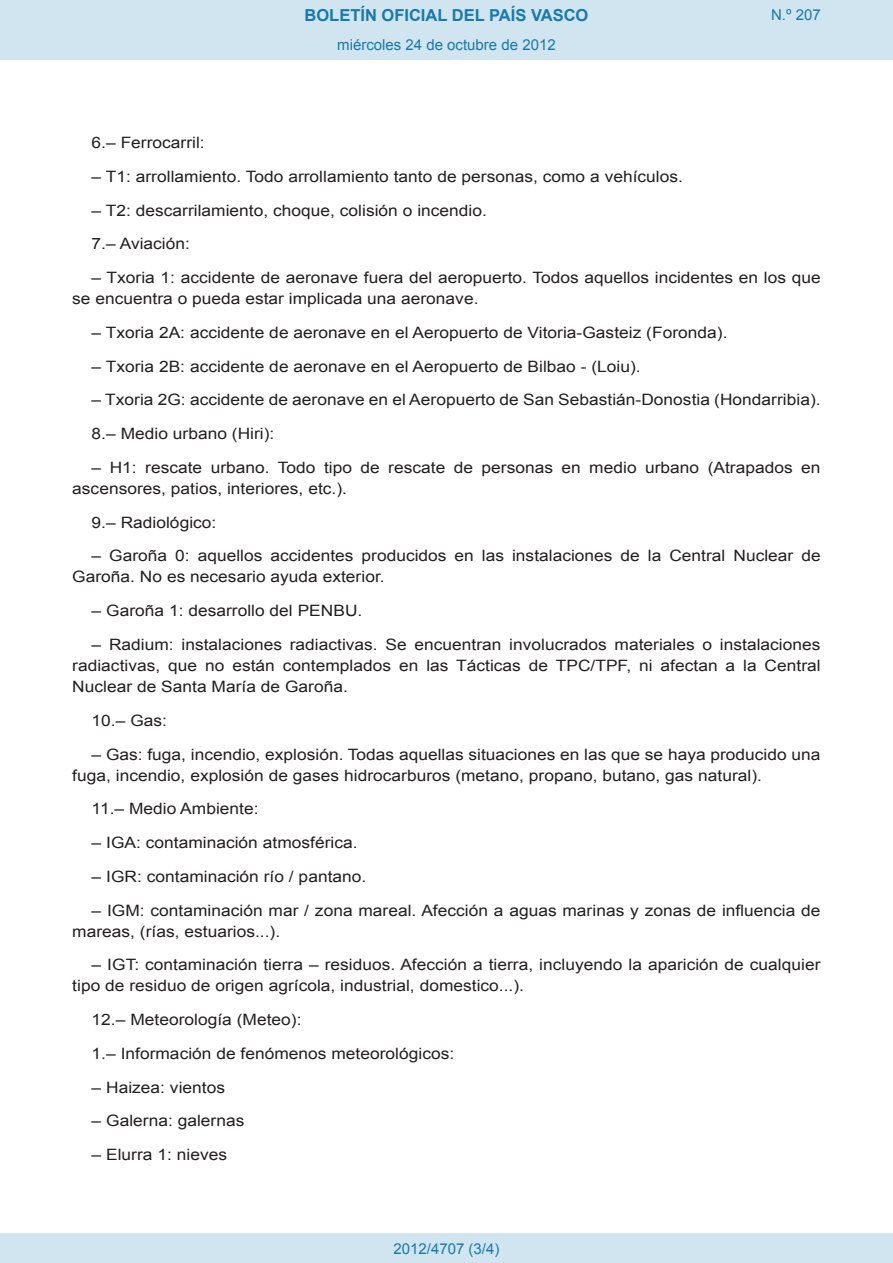
<style>
.page{position:relative;width:893px;height:1263px;background:#fff}
.page>*{position:absolute;margin:0;border:0;box-sizing:border-box;transform-origin:0 0}
.t1{font:700 16.5px "Arial";color:#1879ad}
.BOPVDetalle{font:15.6px/21px "Arial";color:#231f20;scale:1.11 1}
.Paginacion_Centro{font:15px "Arial";color:#1879ad}
</style>
<div class="page">
<div style="left:0;top:0;width:893px;height:60px;background:#d0e5f0"></div>
<div style="left:0;top:1233px;width:893px;height:30px;background:#d0e5f0"></div>
<p class="t1" style="left:305px;top:4px;width:285px">BOLETÍN OFICIAL DEL PAÍS VASCO</p>
<p class="Paginacion_Centro" style="left:337px;top:35px;width:220px">miércoles 24 de octubre de 2012</p>
<p class="Paginacion_Centro" style="left:771px;top:5px;width:51px">N.º 207</p>
<p class="BOPVDetalle" style="left:92px;top:132px;width:103px">6.– Ferrocarril:</p>
<p class="BOPVDetalle" style="left:92px;top:166px;width:534px">– T1: arrollamiento. Todo arrollamiento tanto de personas, como a vehículos.</p>
<p class="BOPVDetalle" style="left:92px;top:200px;width:358px">– T2: descarrilamiento, choque, colisión o incendio.</p>
<p class="BOPVDetalle" style="left:92px;top:234px;width:90px">7.– Aviación:</p>
<p class="BOPVDetalle" style="left:72px;top:267px;width:676px;text-indent:19px">– Txoria 1: accidente de aeronave fuera del aeropuerto. Todos aquellos incidentes en los que se encuentra o pueda estar implicada una aeronave.</p>
<p class="BOPVDetalle" style="left:92px;top:322px;width:574px">– Txoria 2A: accidente de aeronave en el Aeropuerto de Vitoria-Gasteiz (Foronda).</p>
<p class="BOPVDetalle" style="left:92px;top:356px;width:496px">– Txoria 2B: accidente de aeronave en el Aeropuerto de Bilbao - (Loiu).</p>
<p class="BOPVDetalle" style="left:92px;top:390px;width:658px">– Txoria 2G: accidente de aeronave en el Aeropuerto de San Sebastián-Donostia (Hondarribia).</p>
<p class="BOPVDetalle" style="left:92px;top:423px;width:166px">8.– Medio urbano (Hiri):</p>
<p class="BOPVDetalle" style="left:72px;top:457px;width:676px;text-indent:19px">– H1: rescate urbano. Todo tipo de rescate de personas en medio urbano (Atrapados en ascensores, patios, interiores, etc.).</p>
<p class="BOPVDetalle" style="left:92px;top:512px;width:114px">9.– Radiológico:</p>
<p class="BOPVDetalle" style="left:72px;top:546px;width:676px;text-indent:19px">– Garoña 0: aquellos accidentes producidos en las instalaciones de la Central Nuclear de<br>Garoña. No es necesario ayuda exterior.</p>
<p class="BOPVDetalle" style="left:92px;top:600px;width:245px">– Garoña 1: desarrollo del PENBU.</p>
<p class="BOPVDetalle" style="left:72px;top:634px;width:676px;text-align:justify;text-indent:19px">– Radium: instalaciones radiactivas. Se encuentran involucrados materiales o instalaciones radiactivas, que no están contemplados en las Tácticas de TPC/TPF, ni afectan a la Central Nuclear de Santa María de Garoña.</p>
<p class="BOPVDetalle" style="left:92px;top:710px;width:69px">10.– Gas:</p>
<p class="BOPVDetalle" style="left:72px;top:744px;width:675px;text-indent:19px">– Gas: fuga, incendio, explosión. Todas aquellas situaciones en las que se haya producido una fuga, incendio, explosión de gases hidrocarburos (metano, propano, butano, gas natural).</p>
<p class="BOPVDetalle" style="left:92px;top:798px;width:152px">11.– Medio Ambiente:</p>
<p class="BOPVDetalle" style="left:92px;top:832px;width:241px">– IGA: contaminación atmosférica.</p>
<p class="BOPVDetalle" style="left:92px;top:866px;width:249px">– IGR: contaminación río / pantano.</p>
<p class="BOPVDetalle" style="left:72px;top:900px;width:676px;text-indent:19px">– IGM: contaminación mar / zona mareal. Afección a aguas marinas y zonas de influencia de mareas, (rías, estuarios...).</p>
<p class="BOPVDetalle" style="left:72px;top:954px;width:676px;text-indent:19px">– IGT: contaminación tierra – residuos. Afección a tierra, incluyendo la aparición de cualquier tipo de residuo de origen agrícola, industrial, domestico...).</p>
<p class="BOPVDetalle" style="left:92px;top:1009px;width:191px">12.– Meteorología (Meteo):</p>
<p class="BOPVDetalle" style="left:92px;top:1043px;width:328px">1.– Información de fenómenos meteorológicos:</p>
<p class="BOPVDetalle" style="left:92px;top:1077px;width:122px">– Haizea: vientos</p>
<p class="BOPVDetalle" style="left:92px;top:1110px;width:139px">– Galerna: galernas</p>
<p class="BOPVDetalle" style="left:92px;top:1144px;width:123px">– Elurra 1: nieves</p>
<p class="Paginacion_Centro" style="left:393px;top:1238px;width:107px">2012/4707 (3/4)</p>
</div>
